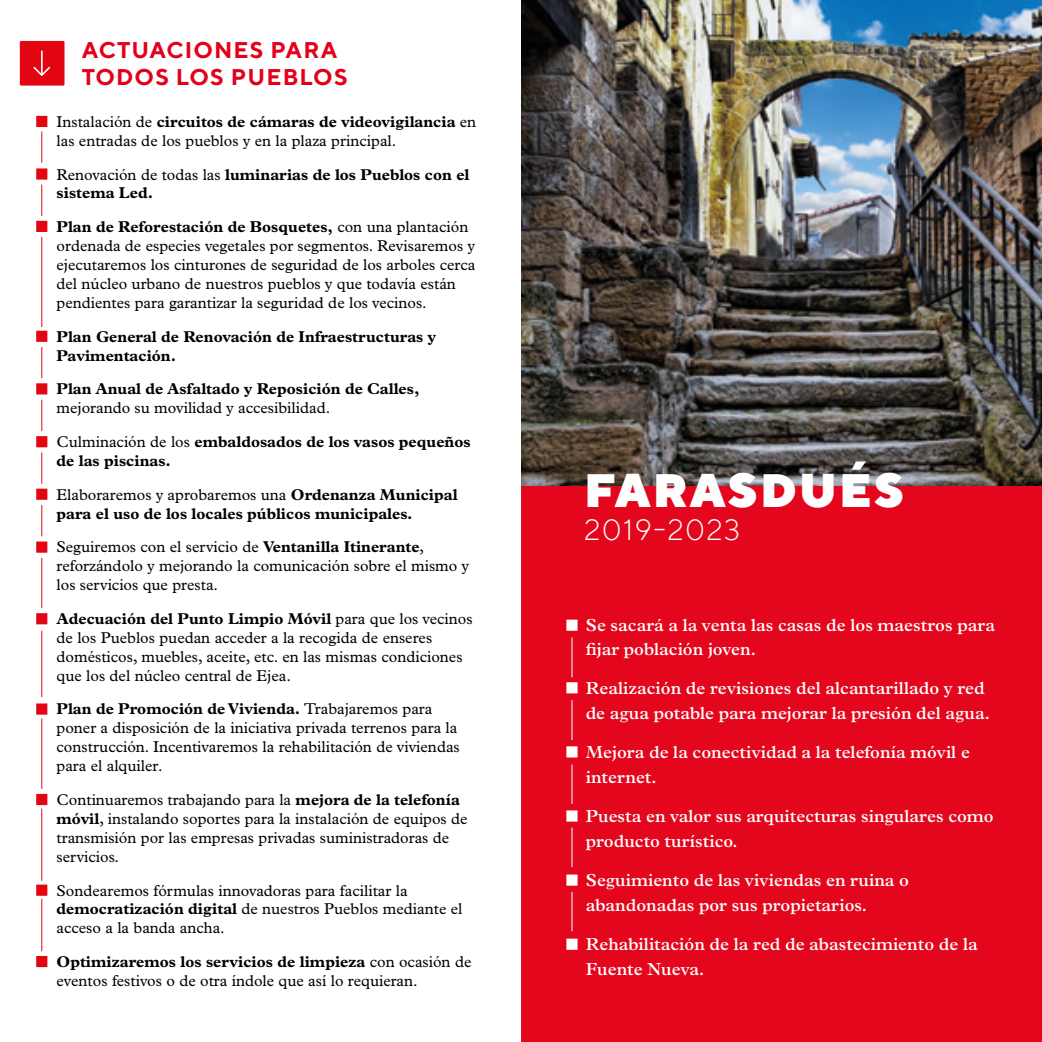
<style>
.page{position:relative;width:1042px;height:1042px;background:#fff}
.page>*{position:absolute;margin:0;border:0;box-sizing:border-box;transform-origin:0 0}
.t1{font:900 47.77px "TT Norms";letter-spacing:.05em;color:#fff}
.t2{font:300 29.75px "TT Norms";letter-spacing:.05em;color:#fff}
.t3{font:700 22.75px "TT Norms";letter-spacing:.05em;color:#e3001b}
.t4{font:600 17.5px/24.5px "Plantin MT Pro";color:#fff}
.t5{font:15.75px/18.9px "Plantin MT Pro";color:#000}
.t6{font:700 15.75px/18.9px "Plantin MT Pro";color:#000}
.s1{font-weight:700}
.s2{font-weight:400}
</style>
<div class="page">
<div style="left:521px;top:443px;width:521px;height:599px;background:#e3061c"></div>
<img style="left:521px;top:0;width:521px;height:486px">
<div style="left:20px;top:41px;width:44px;height:45px;background:#e30512"></div>
<div style="left:36px;top:116px;width:11px;height:11px;background:#e30512"></div>
<div style="left:36px;top:168px;width:11px;height:12px;background:#e30512"></div>
<div style="left:36px;top:221px;width:11px;height:11px;background:#e30512"></div>
<div style="left:36px;top:331px;width:11px;height:11px;background:#e30512"></div>
<div style="left:36px;top:383px;width:11px;height:11px;background:#e30512"></div>
<div style="left:36px;top:436px;width:11px;height:11px;background:#e30512"></div>
<div style="left:36px;top:489px;width:11px;height:11px;background:#e30512"></div>
<div style="left:36px;top:541px;width:11px;height:12px;background:#e30512"></div>
<div style="left:36px;top:613px;width:11px;height:11px;background:#e30512"></div>
<div style="left:36px;top:703px;width:11px;height:11px;background:#e30512"></div>
<div style="left:36px;top:794px;width:11px;height:11px;background:#e30512"></div>
<div style="left:36px;top:884px;width:11px;height:12px;background:#e30512"></div>
<div style="left:36px;top:956px;width:11px;height:11px;background:#e30512"></div>
<svg style="left:33px;top:51px;width:17px;height:25px"></svg>
<hr style="left:41px;top:131px;width:1px;height:32px;background:#e3061c">
<hr style="left:41px;top:185px;width:1px;height:31px;background:#e3061c">
<hr style="left:41px;top:237px;width:1px;height:90px;background:#e3061c">
<hr style="left:41px;top:347px;width:1px;height:31px;background:#e3061c">
<hr style="left:41px;top:400px;width:1px;height:31px;background:#e3061c">
<hr style="left:41px;top:452px;width:1px;height:32px;background:#e3061c">
<hr style="left:41px;top:505px;width:1px;height:31px;background:#e3061c">
<hr style="left:41px;top:558px;width:1px;height:50px;background:#e3061c">
<hr style="left:41px;top:631px;width:1px;height:66px;background:#e3061c">
<hr style="left:41px;top:718px;width:1px;height:71px;background:#e3061c">
<hr style="left:41px;top:808px;width:1px;height:73px;background:#e3061c">
<hr style="left:41px;top:899px;width:1px;height:52px;background:#e3061c">
<div style="left:566px;top:619px;width:11px;height:12px;background:#fff"></div>
<div style="left:566px;top:682px;width:11px;height:11px;background:#fff"></div>
<div style="left:566px;top:746px;width:11px;height:11px;background:#fff"></div>
<div style="left:566px;top:810px;width:11px;height:11px;background:#fff"></div>
<div style="left:566px;top:874px;width:11px;height:11px;background:#fff"></div>
<div style="left:566px;top:938px;width:11px;height:12px;background:#fff"></div>
<hr style="left:571px;top:637px;width:1px;height:40px;background:#fff">
<hr style="left:571px;top:700px;width:1px;height:40px;background:#fff">
<hr style="left:571px;top:764px;width:1px;height:40px;background:#fff">
<hr style="left:571px;top:828px;width:1px;height:39px;background:#fff">
<hr style="left:571px;top:892px;width:1px;height:39px;background:#fff">
<p class="t3" style="left:82px;top:36px;width:257px">ACTUACIONES PARA</p>
<p class="t3" style="left:82px;top:63px;width:267px">TODOS LOS PUEBLOS</p>
<p class="t5" style="left:57px;top:112px;width:421px">Instalación de <span class="s1">circuitos de cámaras de videovigilancia</span> en las entradas de los pueblos y en la plaza principal.</p>
<p class="t6" style="left:57px;top:165px;width:414px"><span class="s2">Renovación de todas las</span> luminarias de los Pueblos con el sistema Led.</p>
<p class="t5" style="left:57px;top:217px;width:420px"><span class="s1">Plan de Reforestación de Bosquetes,</span> con una plantación ordenada de especies vegetales por segmentos. Revisaremos y ejecutaremos los cinturones de seguridad de los arboles cerca del núcleo urbano de nuestros pueblos y que todavía están pendientes para garantizar la seguridad de los vecinos.</p>
<p class="t6" style="left:57px;top:327px;width:381px">Plan General de Renovación de Infraestructuras y<br>Pavimentación.</p>
<p class="t6" style="left:57px;top:379px;width:364px">Plan Anual de Asfaltado y Reposición de Calles, <span class="s2">mejorando su movilidad y accesibilidad.</span></p>
<p class="t6" style="left:57px;top:432px;width:416px"><span class="s2">Culminación de los</span> embaldosados de los vasos pequeños de las piscinas.</p>
<p class="t6" style="left:57px;top:485px;width:402px"><span class="s2">Elaboraremos y aprobaremos una</span> Ordenanza Municipal para el uso de los locales públicos municipales.</p>
<p class="t5" style="left:57px;top:538px;width:414px">Seguiremos con el servicio de <span class="s1">Ventanilla Itinerante</span>, reforzándolo y mejorando la comunicación sobre el mismo y los servicios que presta.</p>
<p class="t5" style="left:57px;top:609px;width:418px"><span class="s1">Adecuación del Punto Limpio Móvil</span> para que los vecinos de los Pueblos puedan acceder a la recogida de enseres domésticos, muebles, aceite, etc. en las mismas condiciones que los del núcleo central de Ejea.</p>
<p class="t5" style="left:57px;top:700px;width:405px"><span class="s1">Plan de Promoción de Vivienda.</span> Trabajaremos para poner a disposición de la iniciativa privada terrenos para la construcción. Incentivaremos la rehabilitación de viviendas para el alquiler.</p>
<p class="t5" style="left:57px;top:790px;width:413px">Continuaremos trabajando para la <span class="s1">mejora de la telefonía móvil</span>, instalando soportes para la instalación de equipos de transmisión por las empresas privadas suministradoras de servicios.</p>
<p class="t5" style="left:57px;top:881px;width:407px">Sondearemos fórmulas innovadoras para facilitar la <span class="s1">democratización digital</span> de nuestros Pueblos mediante el acceso a la banda ancha.</p>
<p class="t5" style="left:57px;top:952px;width:416px"><span class="s1">Optimizaremos los servicios de limpieza</span> con ocasión de eventos festivos o de otra índole que así lo requieran.</p>
<p class="t1" style="left:584px;top:458px;width:321px">FARASDUÉS</p>
<p class="t2" style="left:584px;top:511px;width:158px">2019-2023</p>
<p class="t4" style="left:586px;top:612px;width:411px">Se sacará a la venta las casas de los maestros para fijar población joven.</p>
<p class="t4" style="left:586px;top:676px;width:405px">Realización de revisiones del alcantarillado y red de agua potable para mejorar la presión del agua.</p>
<p class="t4" style="left:586px;top:740px;width:386px">Mejora de la conectividad a la telefonía móvil e internet.</p>
<p class="t4" style="left:586px;top:804px;width:409px">Puesta en valor sus arquitecturas singulares como producto turístico.</p>
<p class="t4" style="left:586px;top:868px;width:325px">Seguimiento de las viviendas en ruina o abandonadas por sus propietarios.</p>
<p class="t4" style="left:586px;top:932px;width:393px">Rehabilitación de la red de abastecimiento de la<br>Fuente Nueva.</p>
</div>
